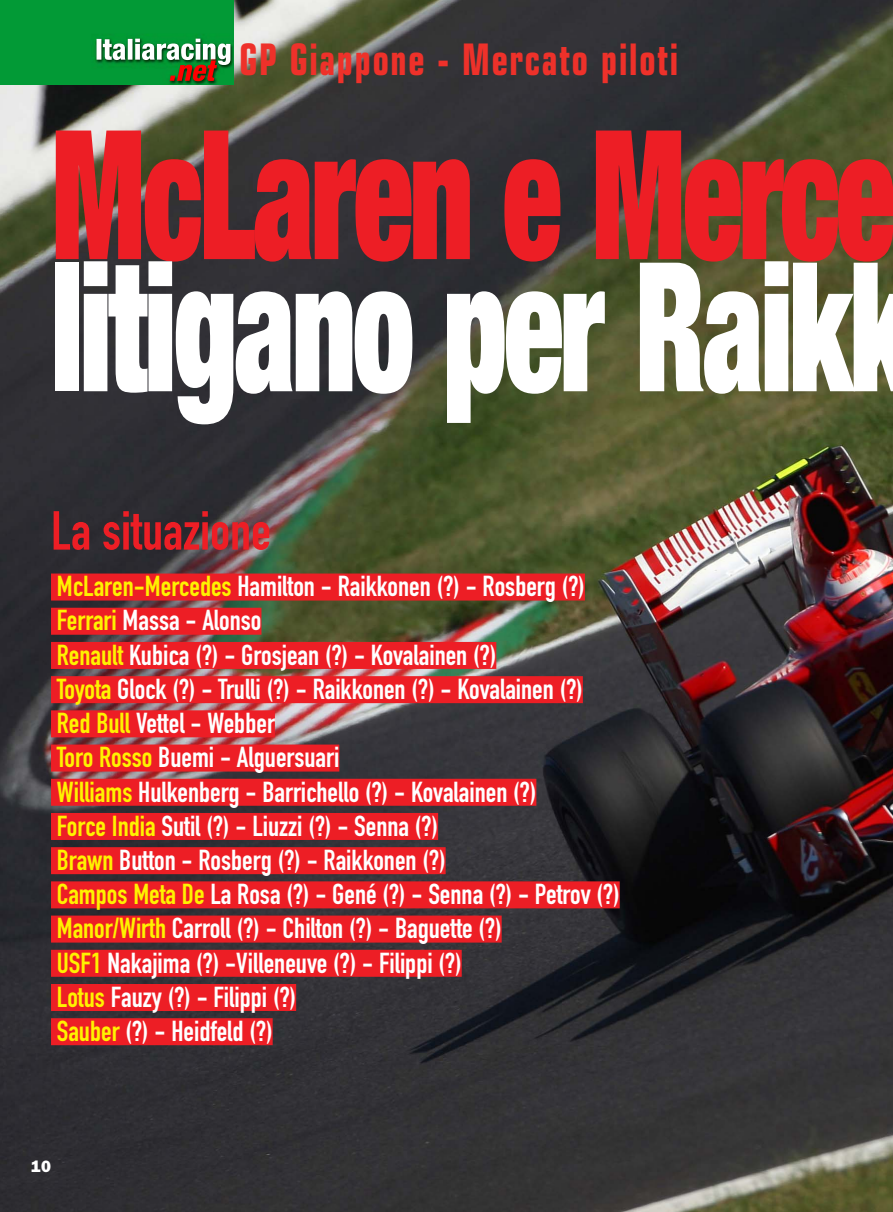
<style>
.page{position:relative;width:893px;height:1212px;background:#fff}
.page>*{position:absolute;margin:0;border:0;box-sizing:border-box;transform-origin:0 0}
.t1{font:900 condensed 180px "Helvetica Neue LT Std";letter-spacing:-.02em;color:#fff;scale:.68 1}
.t2{font:900 condensed 180px "Helvetica Neue LT Std";letter-spacing:-.02em;color:#ed1e25;scale:.68 1}
.t3{font:54px "DIN Engschrift Std";color:#ed1e25}
.t4{font:700 condensed 43.5px "Eurostile LT Std";letter-spacing:.05em;color:#ee312a;scale:.8 1}
.t5{font:28.5px/34.2px "DIN Engschrift Std";color:#fff}
.t6{font:16.5px "ITC Franklin Gothic Std Hvy";color:#fff}
.s1{color:#fff200}
</style>
<div class="page">
<img style="left:0;top:0;width:893px;height:1212px">
<div style="left:0;top:0;width:234px;height:85px;background:#029a36"></div>
<img style="left:97px;top:39px;width:133px;height:42px">
<div style="left:51px;top:573px;width:534px;height:27px;background:#ed1e25"></div>
<div style="left:51px;top:608px;width:210px;height:27px;background:#ed1e25"></div>
<div style="left:51px;top:642px;width:445px;height:27px;background:#ed1e25"></div>
<div style="left:51px;top:676px;width:532px;height:27px;background:#ed1e25"></div>
<div style="left:51px;top:710px;width:224px;height:27px;background:#ed1e25"></div>
<div style="left:51px;top:744px;width:288px;height:27px;background:#ed1e25"></div>
<div style="left:51px;top:779px;width:485px;height:27px;background:#ed1e25"></div>
<div style="left:51px;top:813px;width:387px;height:27px;background:#ed1e25"></div>
<div style="left:51px;top:847px;width:395px;height:27px;background:#ed1e25"></div>
<div style="left:51px;top:881px;width:569px;height:27px;background:#ed1e25"></div>
<div style="left:51px;top:915px;width:451px;height:27px;background:#ed1e25"></div>
<div style="left:51px;top:950px;width:411px;height:27px;background:#ed1e25"></div>
<div style="left:51px;top:984px;width:245px;height:27px;background:#ed1e25"></div>
<div style="left:51px;top:1018px;width:222px;height:27px;background:#ed1e25"></div>
<h3 class="t4" style="left:239px;top:44px;width:550px">GP Giappone - Mercato piloti</h3>
<h1 class="t2" style="left:51px;top:130px;width:1243px">McLaren e Merce</h1>
<h1 class="t1" style="left:51px;top:262px;width:1270px">litigano per Raikk</h1>
<h2 class="t3" style="left:51px;top:511px;width:222px">La situazione</h2>
<p class="t5" style="left:57px;top:572px;width:564px"><span class="s1">McLaren-Mercedes</span> Hamilton - Raikkonen (?) - Rosberg (?)<br><span class="s1">Ferrari</span> Massa - Alonso<br><span class="s1">Renault</span> Kubica (?) - Grosjean (?) - Kovalainen (?)<br><span class="s1">Toyota</span> Glock (?) - Trulli (?) - Raikkonen (?) - Kovalainen (?)<br><span class="s1">Red Bull</span> Vettel - Webber<br><span class="s1">Toro Rosso</span> Buemi - Alguersuari<br><span class="s1">Williams</span> Hulkenberg - Barrichello (?) - Kovalainen (?)<br><span class="s1">Force India</span> Sutil (?) - Liuzzi (?) - Senna (?)<br><span class="s1">Brawn</span> Button - Rosberg (?) - Raikkonen (?)<br><span class="s1">Campos Meta De</span> La Rosa (?) - Gené (?) - Senna (?) - Petrov (?)<br><span class="s1">Manor/Wirth</span> Carroll (?) - Chilton (?) - Baguette (?)<br><span class="s1">USF1</span> Nakajima (?) -Villeneuve (?) - Filippi (?)<br><span class="s1">Lotus</span> Fauzy (?) - Filippi (?)<br><span class="s1">Sauber</span> (?) - Heidfeld (?)</p>
<p class="t6" style="left:31px;top:1160px;width:21px">10</p>
</div>
